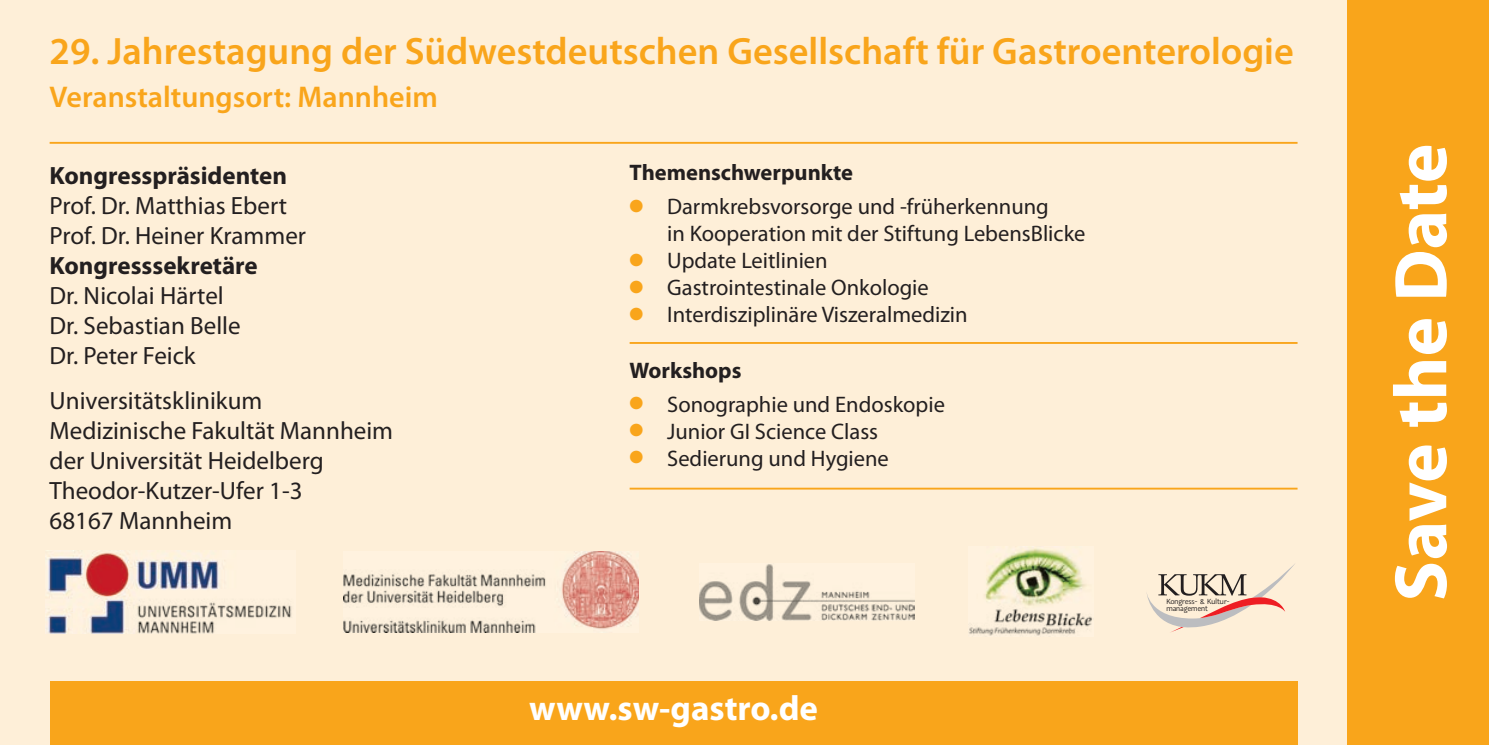
<style>
.page{position:relative;width:1489px;height:745px;background:#fff}
.page>*{position:absolute;margin:0;border:0;box-sizing:border-box;transform-origin:0 0}
.t1{font:700 75px "Myriad Pro";letter-spacing:-.005em;color:#fff}
.t2{font:600 38.25px "Myriad Pro";color:#f9a51b}
.t3{font:700 35px "Myriad Pro";color:#fff}
.t4{font:600 30px "Myriad Pro";color:#f9a51b}
.t5{font:25px/30px "Myriad Pro";color:#231f20}
.t6{font:700 25px "Myriad Pro";color:#231f20}
.t7{font:22.5px/27px "Myriad Pro";color:#231f20}
.t8{font:700 22.5px "Myriad Pro";color:#231f20}
.t9{font:8.25px/7.8px "Graublau Sans";letter-spacing:-.05em;color:#231f20}
.s1{color:#f9a51b}
</style>
<div class="page">
<div style="left:0;top:0;width:1488px;height:744px;background:#feefd8"></div>
<div style="left:1346px;top:0;width:142px;height:744px;background:#f9a51b"></div>
<div style="left:50px;top:680px;width:1247px;height:64px;background:#f9a51b"></div>
<hr style="left:629px;top:342px;width:668px;height:1px;background:#f9a51b">
<hr style="left:629px;top:487px;width:668px;height:2px;background:#f9a51b">
<hr style="left:50px;top:142px;width:1247px;height:2px;background:#f9a51b">
<img style="left:968px;top:546px;width:124px;height:90px">
<img style="left:45px;top:550px;width:247px;height:83px">
<img style="left:344px;top:551px;width:294px;height:81px">
<img style="left:699px;top:564px;width:215px;height:55px">
<svg style="left:1146px;top:564px;width:149px;height:69px"></svg>
<h2 class="t2" style="left:50px;top:27px;width:1245px">29. Jahrestagung der Südwestdeutschen Gesellschaft für Gastroenterologie</h2>
<h3 class="t4" style="left:50px;top:77px;width:389px">Veranstaltungsort: Mannheim</h3>
<p class="t6" style="left:50px;top:159px;width:239px">Kongresspräsidenten</p>
<p class="t5" style="left:50px;top:190px;width:258px">Prof. Dr. Matthias Ebert<br>Prof. Dr. Heiner Krammer</p>
<p class="t6" style="left:50px;top:249px;width:210px">Kongresssekretäre</p>
<p class="t5" style="left:50px;top:280px;width:192px">Dr. Nicolai Härtel<br>Dr. Sebastian Belle<br>Dr. Peter Feick</p>
<p class="t5" style="left:50px;top:385px;width:345px">Universitätsklinikum<br>Medizinische Fakultät Mannheim der Universität Heidelberg<br>Theodor-Kutzer-Ufer 1-3<br>68167 Mannheim</p>
<p class="t8" style="left:629px;top:158px;width:225px">Themenschwerpunkte</p>
<p class="t7" style="left:667px;top:193px;width:420px;text-indent:-38px"><span class="s1">●</span> Darmkrebsvorsorge und -früherkennung<br>in Kooperation mit der Stiftung LebensBlicke</p>
<p class="t7" style="left:629px;top:247px;width:200px"><span class="s1">●</span> Update Leitlinien</p>
<p class="t7" style="left:629px;top:274px;width:300px"><span class="s1">●</span> Gastrointestinale Onkologie</p>
<p class="t7" style="left:629px;top:301px;width:339px"><span class="s1">●</span> Interdisziplinäre Viszeralmedizin</p>
<p class="t8" style="left:629px;top:355px;width:113px">Workshops</p>
<p class="t7" style="left:629px;top:390px;width:317px"><span class="s1">●</span> Sonographie und Endoskopie</p>
<p class="t7" style="left:629px;top:417px;width:250px"><span class="s1">●</span> Junior GI Science Class</p>
<p class="t7" style="left:629px;top:444px;width:261px"><span class="s1">●</span> Sedierung und Hygiene</p>
<h3 class="t3" style="left:529px;top:685px;width:290px">www.sw-gastro.de</h3>
<p class="t9" style="left:1166px;top:596px;width:65px">Kongress- &amp; Kultur&shy;management</p>
<h1 class="t1" style="left:1371px;top:601px;width:459px;rotate:-90deg">Save the Date</h1>
</div>
